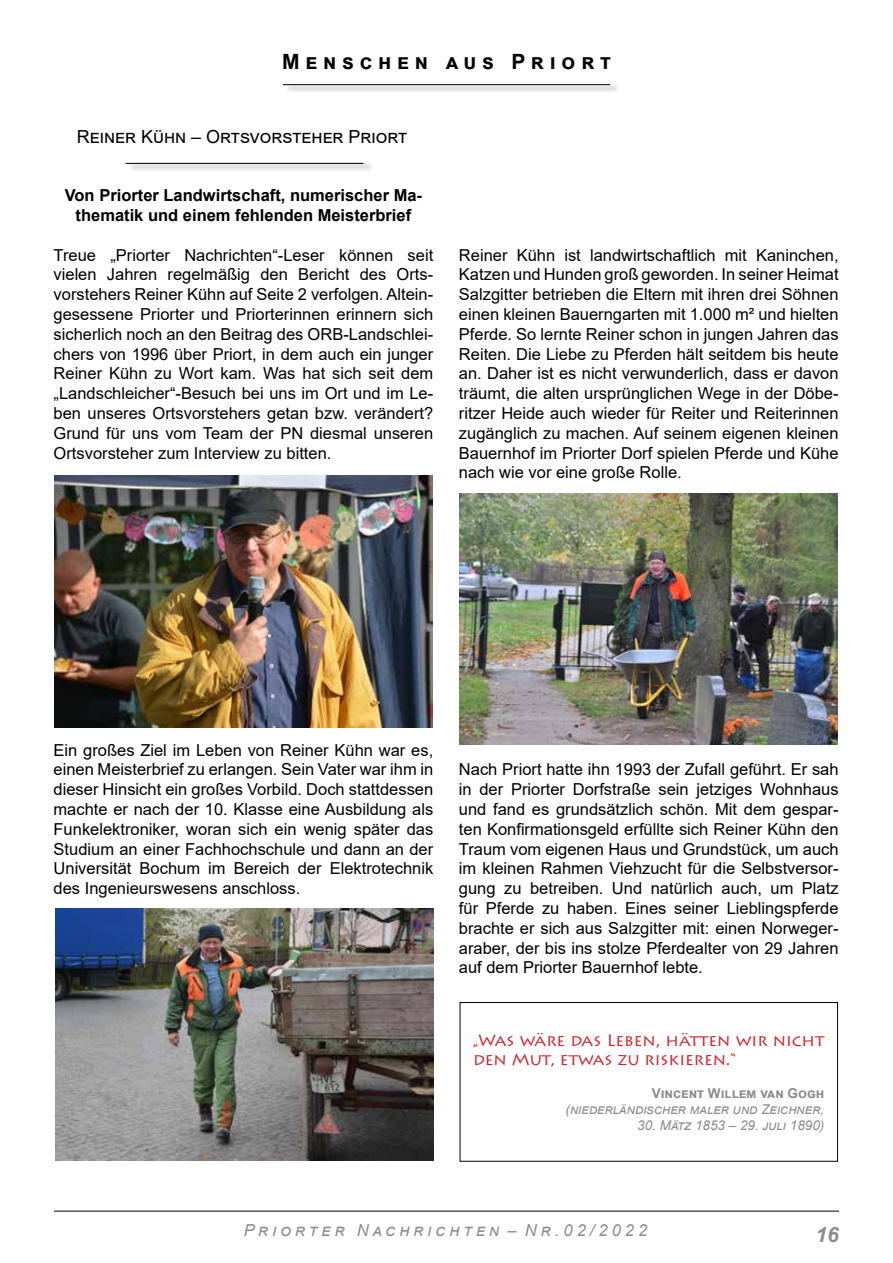
<style>
.page{position:relative;width:893px;height:1263px;background:#fff}
.page>*{position:absolute;margin:0;border:0;box-sizing:border-box;transform-origin:0 0}
.t1{font:700 21px "Arial";color:#000}
.t2{font:italic 700 21px "Arial";color:#8c8c8c}
.t3{font:18px "Arial";color:#000}
.t4{font:16.5px/19.8px "Arial";color:#000;text-align:justify}
.t5{font:700 16.5px/19.8px "Arial";color:#000;text-align:center}
.t6{font:16.5px/19.8px "Lithos Pro";color:#d2232a}
.t7{font:italic 16.5px "Arial";color:#8c8c8c}
.t8{font:italic 13.5px "Arial";color:#8c8c8c}
.t9{font:700 13.5px "Arial";color:#8c8c8c}
</style>
<div class="page">
<hr style="left:54px;top:1211px;width:785px;height:1px;background:#000">
<div style="left:285px;top:83px;width:335px;height:10px;background:#000;opacity:.8"></div>
<hr style="left:283px;top:84px;width:327px;height:1px;background:#000">
<div style="left:128px;top:161px;width:246px;height:11px;background:#000;opacity:.8"></div>
<hr style="left:125px;top:163px;width:239px;height:1px;background:#000">
<img style="left:54px;top:476px;width:379px;height:252px">
<img style="left:55px;top:908px;width:379px;height:252px">
<img style="left:459px;top:493px;width:378px;height:251px">
<div style="left:460px;top:1002px;width:378px;height:159px;border:1px solid #000"></div>
<p class="t1" style="left:282px;top:47px;width:330px">M e n s c h e n a u s P r i o r t</p>
<p class="t3" style="left:77px;top:124px;width:332px">Reiner Kühn – Ortsvorsteher Priort</p>
<p class="t5" style="left:65px;top:186px;width:359px">Von Priorter Landwirtschaft, numerischer Ma&shy;thematik und einem fehlenden Meisterbrief</p>
<p class="t4" style="left:54px;top:245px;width:381px">Treue „Priorter Nachrichten“-Leser können seit vielen Jahren regelmäßig den Bericht des Orts&shy;vorstehers Reiner Kühn auf Seite 2 verfolgen. Altein&shy;gesessene Priorter und Priorterinnen erinnern sich sicherlich noch an den Beitrag des ORB-Landschlei&shy;chers von 1996 über Priort, in dem auch ein junger Reiner Kühn zu Wort kam. Was hat sich seit dem „Landschleicher“-Besuch bei uns im Ort und im Le&shy;ben unseres Ortsvorstehers getan bzw. verändert?<br>Grund für uns vom Team der PN diesmal unseren Ortsvorsteher zum Interview zu bitten.</p>
<p class="t4" style="left:459px;top:245px;width:381px">Reiner Kühn ist landwirtschaftlich mit Kaninchen, Katzen und Hunden groß geworden. In seiner Heimat Salzgitter betrieben die Eltern mit ihren drei Söhnen einen kleinen Bauerngarten mit 1.000 m² und hielten Pferde. So lernte Reiner schon in jungen Jahren das Reiten. Die Liebe zu Pferden hält seitdem bis heute an. Daher ist es nicht verwunderlich, dass er davon träumt, die alten ursprünglichen Wege in der Döbe&shy;ritzer Heide auch wieder für Reiter und Reiterinnen zugänglich zu machen. Auf seinem eigenen kleinen Bauernhof im Priorter Dorf spielen Pferde und Kühe nach wie vor eine große Rolle.</p>
<p class="t4" style="left:54px;top:740px;width:381px">Ein großes Ziel im Leben von Reiner Kühn war es, einen Meisterbrief zu erlangen. Sein Vater war ihm in dieser Hinsicht ein großes Vorbild. Doch stattdessen machte er nach der 10. Klasse eine Ausbildung als Funkelektroniker, woran sich ein wenig später das Studium an einer Fachhochschule und dann an der Universität Bochum im Bereich der Elektrotechnik des Ingenieurswesens anschloss.</p>
<p class="t4" style="left:459px;top:759px;width:381px">Nach Priort hatte ihn 1993 der Zufall geführt. Er sah in der Priorter Dorfstraße sein jetziges Wohnhaus und fand es grundsätzlich schön. Mit dem gespar&shy;ten Konfirmationsgeld erfüllte sich Reiner Kühn den Traum vom eigenen Haus und Grundstück, um auch im kleinen Rahmen Viehzucht für die Selbstversor&shy;gung zu betreiben. Und natürlich auch, um Platz für Pferde zu haben. Eines seiner Lieblingspferde brachte er sich aus Salzgitter mit: einen Norweger&shy;araber, der bis ins stolze Pferdealter von 29 Jahren auf dem Priorter Bauernhof lebte.</p>
<p class="t6" style="left:473px;top:1030px;width:353px">„Was wäre das Leben, hätten wir nicht den Mut, etwas zu riskieren.“</p>
<p class="t9" style="left:652px;top:1083px;width:174px">Vincent Willem van Gogh</p>
<p class="t8" style="left:565px;top:1100px;width:260px">(niederländischer maler und Zeichner,</p>
<p class="t8" style="left:637px;top:1117px;width:189px">30. Mätz 1853 – 29. juli 1890)</p>
<p class="t7" style="left:244px;top:1220px;width:405px">P r i o r t e r N a c h r i c h t e n – N r . 0 2 / 2 0 2 2</p>
<p class="t2" style="left:816px;top:1220px;width:25px">16</p>
</div>
